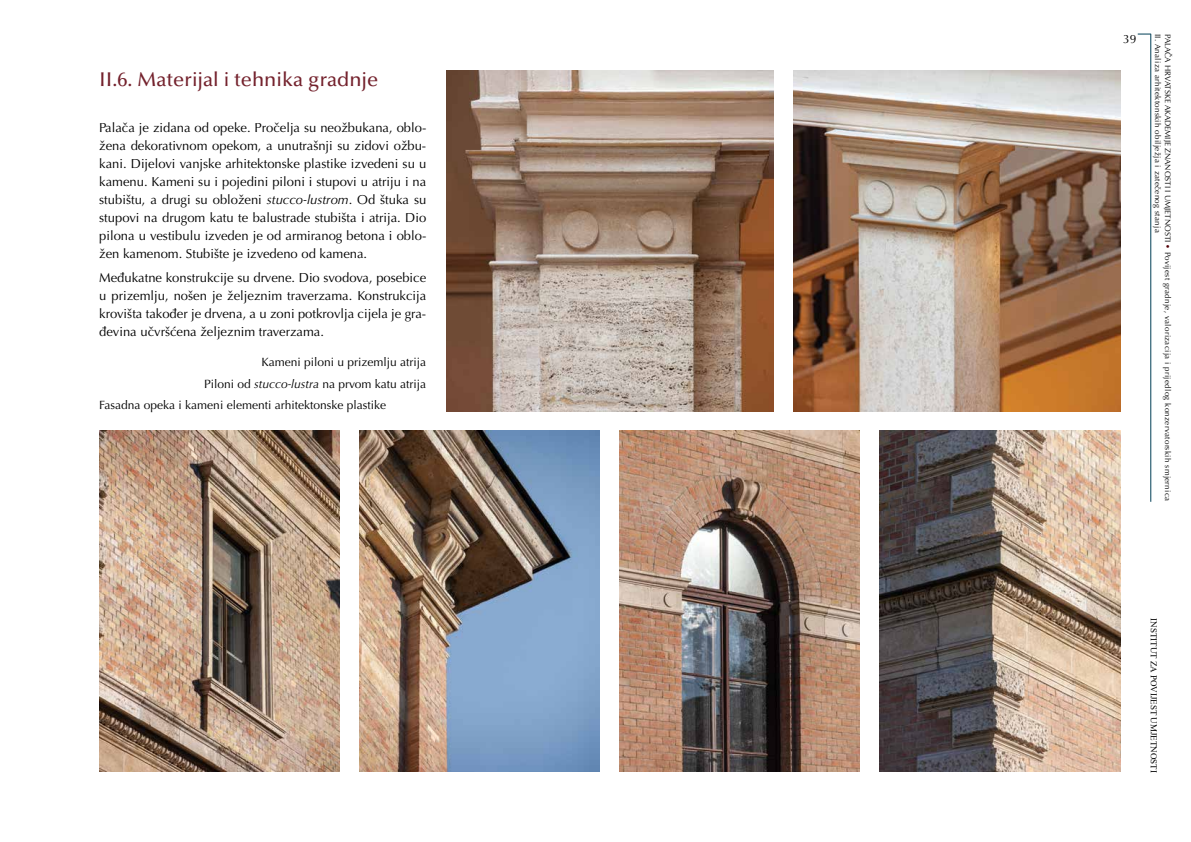
<style>
.page{position:relative;width:1191px;height:842px;background:#fff}
.page>*{position:absolute;margin:0;border:0;box-sizing:border-box;transform-origin:0 0}
.t1{font:500 20px "Optima LT Pro";color:#74222d}
.t2{font:13px/18px "Optima LT Pro";color:#000;text-align:justify}
.t3{font:12px "Optima LT Pro";color:#000}
.t4{font:9px "Times New Roman";color:#000}
.t5{font:8px/9.8px "Optima LT Pro";letter-spacing:.04em;color:#000}
.s1{font-style:italic}
.s2{color:#540007}
</style>
<div class="page">
<hr style="left:1150px;top:34px;width:1px;height:468px;background:#003f57">
<svg style="left:1137px;top:34px;width:13px;height:1px"></svg>
<img style="left:793px;top:71px;width:327px;height:340px">
<img style="left:446px;top:71px;width:327px;height:340px">
<img style="left:99px;top:431px;width:240px;height:340px">
<img style="left:879px;top:431px;width:241px;height:340px">
<img style="left:619px;top:431px;width:241px;height:340px">
<img style="left:359px;top:431px;width:241px;height:340px">
<h1 class="t1" style="left:99px;top:66px;width:280px">II.6. Materijal i tehnika gradnje</h1>
<p class="t2" style="left:99px;top:119px;width:328px">Palača je zidana od opeke. Pročelja su neožbukana, oblo&shy;žena dekorativnom opekom, a unutrašnji su zidovi ožbu&shy;kani. Dijelovi vanjske arhitektonske plastike izvedeni su u kamenu. Kameni su i pojedini piloni i stupovi u atriju i na stubištu, a drugi su obloženi <span class="s1">stucco-lustrom</span>. Od štuka su stupovi na drugom katu te balustrade stubišta i atrija. Dio pilona u vestibulu izveden je od armiranog betona i oblo&shy;žen kamenom. Stubište je izvedeno od kamena.</p>
<p class="t2" style="left:99px;top:268px;width:328px">Međukatne konstrukcije su drvene. Dio svodova, posebice u prizemlju, nošen je željeznim traverzama. Konstrukcija krovišta također je drvena, a u zoni potkrovlja cijela je gra&shy;đevina učvršćena željeznim traverzama.</p>
<p class="t3" style="left:261px;top:354px;width:166px">Kameni piloni u prizemlju atrija</p>
<p class="t3" style="left:204px;top:376px;width:224px">Piloni od <span class="s1">stucco-lustra</span> na prvom katu atrija</p>
<p class="t3" style="left:99px;top:398px;width:288px">Fasadna opeka i kameni elementi arhitektonske plastike</p>
<p class="t3" style="left:1123px;top:31px;width:15px">39</p>
<p class="t5" style="left:1172px;top:34px;width:469px;rotate:90deg">PALAČA HRVATSKE AKADEMIJE ZNANOSTI I UMJETNOSTI <span class="s2">•</span> Povijest gradnje, valorizacija i prijedlog konzervatorskih smjernica<br>II. Analiza arhitektonskih obilježja i zatečenog stanja</p>
<p class="t4" style="left:1160px;top:618px;width:156px;rotate:90deg">INSTITUT ZA POVIJEST UMJETNOSTI</p>
</div>
